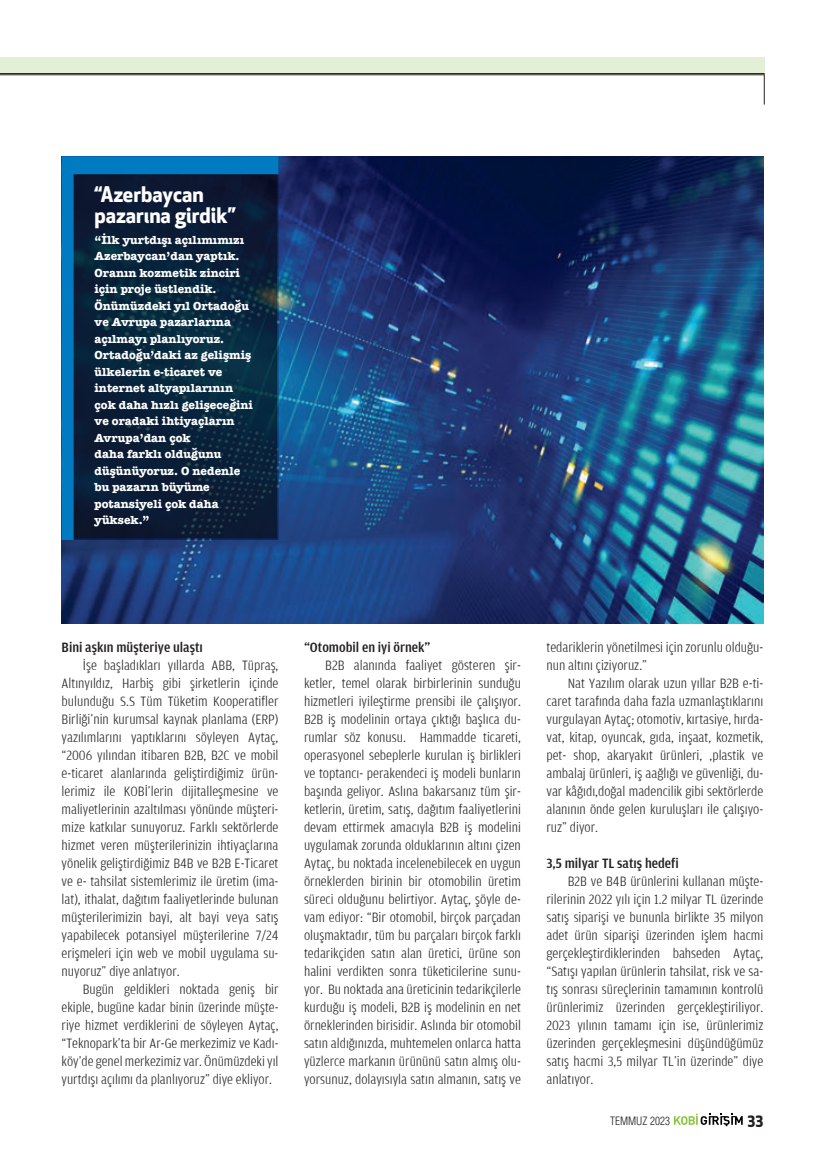
<style>
.page{position:relative;width:825px;height:1165px;background:#fff}
.page>*{position:absolute;margin:0;border:0;box-sizing:border-box;transform-origin:0 0}
.t1{font:700 21px/21px "Apex New";color:#fff}
.t2{font:700 15px "Apex New";color:#231f20}
.t3{font:300 condensed 14.25px/18px "Amplitude Aubi 3";color:#231f20;text-align:justify;scale:1.09 1}
.t4{font:300 condensed 14.25px/18px "Amplitude Aubi 3";color:#231f20;text-align:justify;scale:1.08 1}
.t5{font:500 condensed 14.25px "Amplitude Aubi 3";color:#231f20;scale:1.09 1}
.t6{font:700 12px/16.5px "American Typewriter";color:#fff}
.t7{font:300 11.25px "Helveticam Cond";color:#231f20}
</style>
<div class="page">
<img style="left:62px;top:156px;width:701px;height:468px">
<svg style="left:74px;top:174px;width:201px;height:363px;background:#0a2139"></svg>
<div style="left:0;top:57px;width:764px;height:17px;background:#e3f0d5"></div>
<svg style="left:674px;top:1114px;width:69px;height:12px"></svg>
<hr style="left:0;top:73px;width:764px;height:1px;background:#231f20">
<hr style="left:0;top:74px;width:764px;height:1px;background:#231f20">
<hr style="left:764px;top:75px;width:1px;height:30px;background:#231f20">
<div style="left:62px;top:156px;width:216px;height:18px;background:#007bc2"></div>
<div style="left:62px;top:165px;width:12px;height:375px;background:#007bc2"></div>
<p class="t1" style="left:95px;top:183px;width:143px">“Azerbaycan pazarına girdik”</p>
<p class="t6" style="left:95px;top:231px;width:160px">“İlk yurtdışı açılımımızı<br>Azerbaycan’dan yaptık.<br>Oranın kozmetik zinciri için proje üstlendik.<br>Önümüzdeki yıl Ortadoğu ve Avrupa pazarlarına açılmayı planlıyoruz.<br>Ortadoğu’daki az gelişmiş ülkelerin e-ticaret ve internet altyapılarının çok daha hızlı gelişeceğini ve oradaki ihtiyaçların<br>Avrupa’dan çok<br>daha farklı olduğunu düşünüyoruz. O nedenle bu pazarın büyüme potansiyeli çok daha yüksek.”</p>
<p class="t5" style="left:62px;top:640px;width:131px">Bini aşkın müşteriye ulaştı</p>
<p class="t3" style="left:62px;top:657px;width:200px;text-indent:21px">İşe başladıkları yıllarda ABB, Tüpraş, Altınyıldız, Harbiş gibi şirketlerin içinde bulunduğu S.S Tüm Tüketim Kooperatifler Birliği’nin kurumsal kaynak planlama (ERP) yazılımlarını yaptıklarını söyleyen Aytaç, “2006 yılından itibaren B2B, B2C ve mobil e-ticaret alanlarında geliştirdiğimiz ürün&shy;lerimiz ile KOBİ’lerin dijitalleşmesine ve maliyetlerinin azaltılması yönünde müşteri&shy;mize katkılar sunuyoruz. Farklı sektörlerde hizmet veren müşterilerinizin ihtiyaçlarına yönelik geliştirdiğimiz B4B ve B2B E-Ticaret ve e- tahsilat sistemlerimiz ile üretim (ima&shy;lat), ithalat, dağıtım faaliyetlerinde bulunan müşterilerimizin bayi, alt bayi veya satış yapabilecek potansiyel müşterilerine 7/24 erişmeleri için web ve mobil uygulama su&shy;nuyoruz” diye anlatıyor.</p>
<p class="t4" style="left:62px;top:981px;width:202px;text-indent:21px">Bugün geldikleri noktada geniş bir ekiple, bugüne kadar binin üzerinde müşte&shy;riye hizmet verdiklerini de söyleyen Aytaç, “Teknopark’ta bir Ar-Ge merkezimiz ve Kadı&shy;köy’de genel merkezimiz var. Önümüzdeki yıl yurtdışı açılımı da planlıyoruz” diye ekliyor.</p>
<p class="t5" style="left:304px;top:640px;width:117px">“Otomobil en iyi örnek”</p>
<p class="t3" style="left:304px;top:657px;width:200px;text-indent:21px">B2B alanında faaliyet gösteren şir&shy;ketler, temel olarak birbirlerinin sunduğu hizmetleri iyileştirme prensibi ile çalışıyor.<br>B2B iş modelinin ortaya çıktığı başlıca du&shy;rumlar söz konusu. Hammadde ticareti, operasyonel sebeplerle kurulan iş birlikleri ve toptancı- perakendeci iş modeli bunların başında geliyor. Aslına bakarsanız tüm şir&shy;ketlerin, üretim, satış, dağıtım faaliyetlerini devam ettirmek amacıyla B2B iş modelini uygulamak zorunda olduklarının altını çizen Aytaç, bu noktada incelenebilecek en uygun örneklerden birinin bir otomobilin üretim süreci olduğunu belirtiyor. Aytaç, şöyle de&shy;vam ediyor: “Bir otomobil, birçok parçadan oluşmaktadır, tüm bu parçaları birçok farklı tedarikçiden satın alan üretici, ürüne son halini verdikten sonra tüketicilerine sunu&shy;yor. Bu noktada ana üreticinin tedarikçilerle kurduğu iş modeli, B2B iş modelinin en net örneklerinden birisidir. Aslında bir otomobil satın aldığınızda, muhtemelen onlarca hatta yüzlerce markanın ürününü satın almış olu&shy;yorsunuz, dolayısıyla satın almanın, satış ve</p>
<p class="t3" style="left:546px;top:639px;width:200px">tedariklerin yönetilmesi için zorunlu olduğu&shy;nun altını çiziyoruz.”</p>
<p class="t3" style="left:546px;top:675px;width:200px;text-indent:21px">Nat Yazılım olarak uzun yıllar B2B e-ti&shy;caret tarafında daha fazla uzmanlaştıklarını vurgulayan Aytaç; otomotiv, kırtasiye, hırda&shy;vat, kitap, oyuncak, gıda, inşaat, kozmetik, pet- shop, akaryakıt ürünleri, ,plastik ve ambalaj ürünleri, iş aağlığı ve güvenliği, du&shy;var kâğıdı,doğal madencilik gibi sektörlerde alanının önde gelen kuruluşları ile çalışıyo&shy;ruz” diyor.</p>
<p class="t5" style="left:546px;top:856px;width:123px">3,5 milyar TL satış hedefi</p>
<p class="t3" style="left:546px;top:873px;width:200px;text-indent:21px">B2B ve B4B ürünlerini kullanan müşte&shy;rilerinin 2022 yılı için 1.2 milyar TL üzerinde satış siparişi ve bununla birlikte 35 milyon adet ürün siparişi üzerinden işlem hacmi gerçekleştirdiklerinden bahseden Aytaç, “Satışı yapılan ürünlerin tahsilat, risk ve sa&shy;tış sonrası süreçlerinin tamamının kontrolü ürünlerimiz üzerinden gerçekleştiriliyor.<br>2023 yılının tamamı için ise, ürünlerimiz üzerinden gerçekleşmesini düşündüğümüz satış hacmi 3,5 milyar TL’in üzerinde” diye anlatıyor.</p>
<p class="t7" style="left:610px;top:1114px;width:61px">TEMMUZ 2023</p>
<p class="t2" style="left:747px;top:1108px;width:17px">33</p>
</div>
